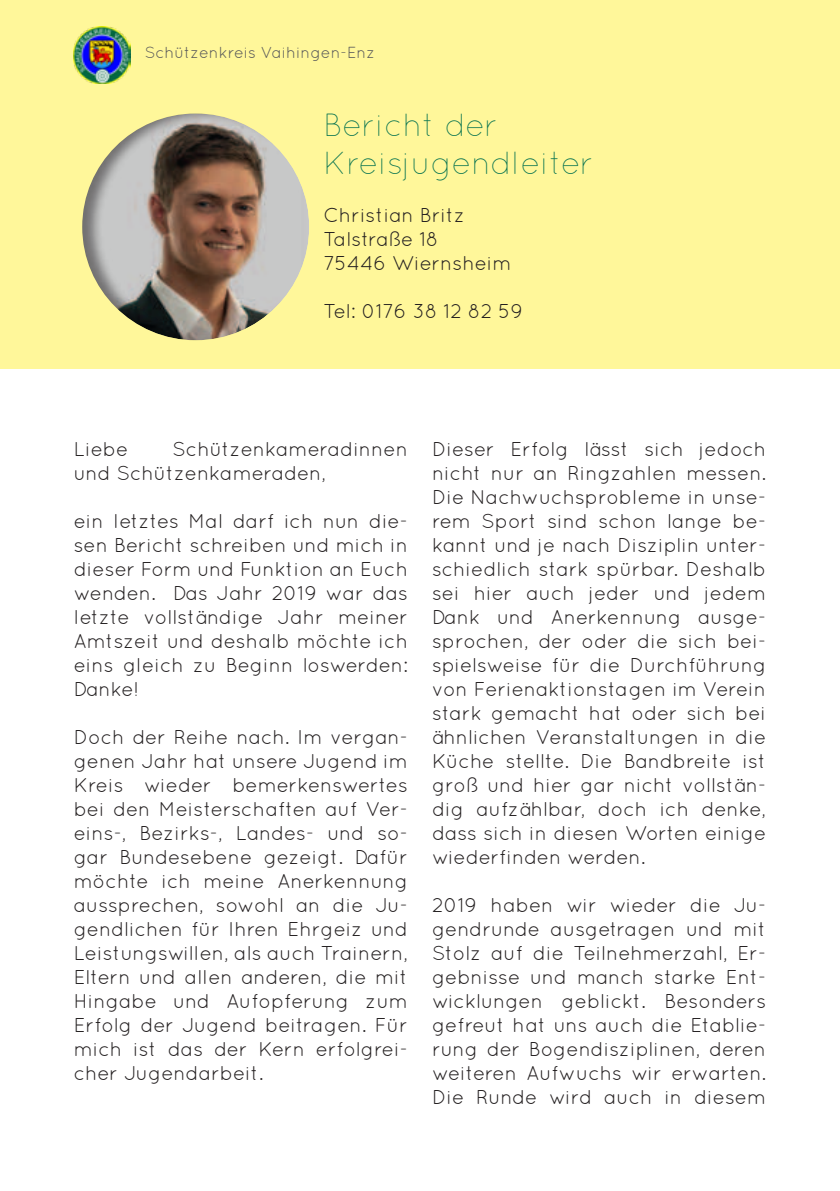
<style>
.page{position:relative;width:840px;height:1191px;background:#fff}
.page>*{position:absolute;margin:0;border:0;box-sizing:border-box;transform-origin:0 0}
.Titel{font:300 32px/38.4px "Quicksand";color:#077350}
.Einfach_ohne_Abständ{font:20px/24px "Quicksand";color:#231f20;text-align:justify}
.t1{font:16px "Quicksand";color:#57585a}
</style>
<div class="page">
<div style="left:0;top:0;width:839px;height:369px;background:#fff79a"></div>
<img style="left:74px;top:27px;width:57px;height:57px">
<div style="left:81px;top:111px;width:230px;height:230px;background:#231f20;opacity:.5"></div>
<p class="t1" style="left:145px;top:43px;width:232px">Schützenkreis Vaihingen-Enz</p>
<p class="Titel" style="left:323px;top:105px;width:272px">Bericht der<br>Kreisjugendleiter</p>
<p class="Einfach_ohne_Abständ" style="left:323px;top:203px;width:143px">Christian Britz</p>
<p class="Einfach_ohne_Abständ" style="left:323px;top:227px;width:117px">Talstraße 18</p>
<p class="Einfach_ohne_Abständ" style="left:323px;top:251px;width:189px">75446 Wiernsheim</p>
<p class="Einfach_ohne_Abständ" style="left:323px;top:299px;width:201px">Tel: 0176 38 12 82 59</p>
<p class="Einfach_ohne_Abständ" style="left:74px;top:437px;width:335px;text-indent:99px">Schützenkameradinnen und Schützenkameraden,</p>
<p class="Einfach_ohne_Abständ" style="left:74px;top:509px;width:335px">ein letztes Mal darf ich nun die&shy;sen Bericht schreiben und mich in dieser Form und Funktion an Euch wenden. Das Jahr 2019 war das letzte vollständige Jahr meiner Amtszeit und deshalb möchte ich eins gleich zu Beginn loswerden:<br>Danke!</p>
<p class="Einfach_ohne_Abständ" style="left:74px;top:725px;width:335px">Doch der Reihe nach. Im vergan&shy;genen Jahr hat unsere Jugend im Kreis wieder bemerkenswertes bei den Meisterschaften auf Ver&shy;eins-, Bezirks-, Landes- und so&shy;gar Bundesebene gezeigt. Dafür möchte ich meine Anerkennung aussprechen, sowohl an die Ju&shy;gendlichen für Ihren Ehrgeiz und Leistungswillen, als auch Trainern, Eltern und allen anderen, die mit Hingabe und Aufopferung zum Erfolg der Jugend beitragen. Für mich ist das der Kern erfolgrei&shy;cher Jugendarbeit.</p>
<p class="Einfach_ohne_Abständ" style="left:74px;top:437px;width:56px">Liebe</p>
<p class="Einfach_ohne_Abständ" style="left:432px;top:437px;width:335px">Dieser Erfolg lässt sich jedoch nicht nur an Ringzahlen messen.<br>Die Nachwuchsprobleme in unse&shy;rem Sport sind schon lange be&shy;kannt und je nach Disziplin unter&shy;schiedlich stark spürbar. Deshalb sei hier auch jeder und jedem Dank und Anerkennung ausge&shy;sprochen, der oder die sich bei&shy;spielsweise für die Durchführung von Ferienaktionstagen im Verein stark gemacht hat oder sich bei ähnlichen Veranstaltungen in die Küche stellte. Die Bandbreite ist groß und hier gar nicht vollstän&shy;dig aufzählbar, doch ich denke, dass sich in diesen Worten einige wiederfinden werden.</p>
<p class="Einfach_ohne_Abständ" style="left:432px;top:893px;width:335px">2019 haben wir wieder die Ju&shy;gendrunde ausgetragen und mit Stolz auf die Teilnehmerzahl, Er&shy;gebnisse und manch starke Ent&shy;wicklungen geblickt. Besonders gefreut hat uns auch die Etablie&shy;rung der Bogendisziplinen, deren weiteren Aufwuchs wir erwarten.<br>Die Runde wird auch in diesem</p>
</div>
